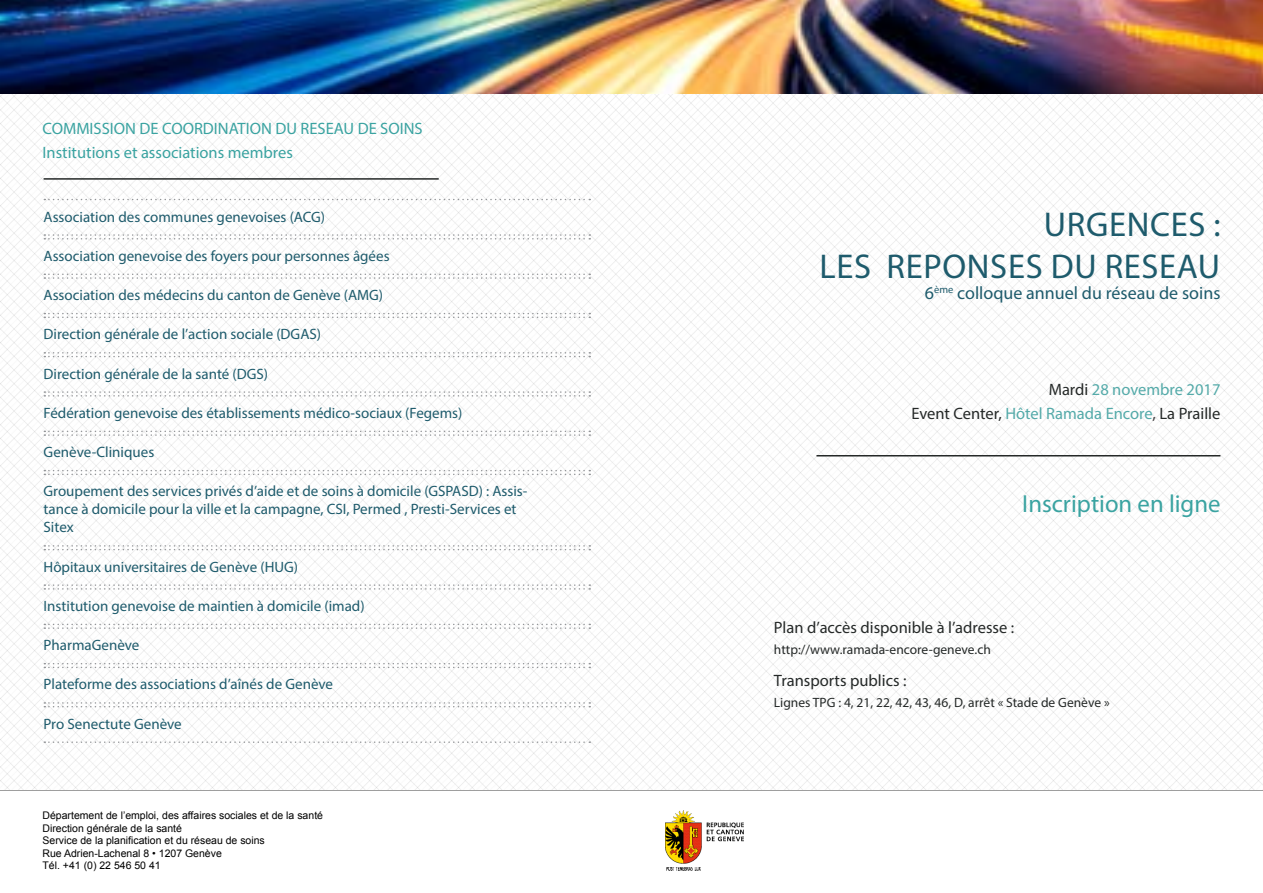
<style>
.page{position:relative;width:1263px;height:893px;background:#fff}
.page>*{position:absolute;margin:0;border:0;box-sizing:border-box;transform-origin:0 0}
.t1{font:34.5px/41.4px "Myriad Pro";letter-spacing:.02em;color:#1e5b6c;text-align:right}
.t2{font:24.75px "Myriad Pro";color:#3aa3a1}
.t3{font:18px "Myriad Pro";color:#1e5b6c}
.t4{font:16.5px/24px "Myriad Pro";color:#3aa3a1}
.t5{font:16.5px/24px "Myriad Pro";color:#54aaa9;text-align:right}
.t6{font:16.5px "Myriad Pro";color:#252928}
.t7{font:15px/18px "Myriad Pro";color:#1e5b6c}
.t8{font:13.5px "Myriad Pro";color:#252928}
.t9{font:10.5px/12.6px "Arial";color:#000}
.s1{color:#252928}
.s2{color:#414042}
</style>
<div class="page">
<hr style="left:0;top:789px;width:1263px;height:1px;background:#000">
<img style="left:0;top:94px;width:1263px;height:695px">
<svg style="left:44px;top:199px;width:546px;height:1px"></svg>
<svg style="left:44px;top:234px;width:546px;height:6px"></svg>
<svg style="left:44px;top:274px;width:546px;height:5px"></svg>
<svg style="left:44px;top:313px;width:546px;height:5px"></svg>
<svg style="left:44px;top:352px;width:546px;height:5px"></svg>
<svg style="left:44px;top:391px;width:546px;height:6px"></svg>
<svg style="left:44px;top:431px;width:546px;height:5px"></svg>
<svg style="left:44px;top:470px;width:546px;height:5px"></svg>
<svg style="left:44px;top:545px;width:546px;height:5px"></svg>
<svg style="left:44px;top:584px;width:546px;height:6px"></svg>
<svg style="left:44px;top:624px;width:546px;height:5px"></svg>
<svg style="left:44px;top:663px;width:546px;height:5px"></svg>
<svg style="left:44px;top:702px;width:546px;height:5px"></svg>
<svg style="left:44px;top:741px;width:546px;height:2px"></svg>
<img style="left:665px;top:810px;width:78px;height:60px">
<hr style="left:816px;top:455px;width:404px;height:1px;background:#252928">
<hr style="left:44px;top:178px;width:395px;height:2px;background:#252928">
<img style="left:0;top:0;width:1263px;height:94px">
<p class="t4" style="left:43px;top:117px;width:382px">COMMISSION DE COORDINATION DU RESEAU DE SOINS<br>Institutions et associations membres</p>
<p class="t7" style="left:44px;top:207px;width:283px">Association des communes genevoises (ACG)</p>
<p class="t7" style="left:44px;top:247px;width:347px">Association genevoise des foyers pour personnes âgées</p>
<p class="t7" style="left:44px;top:286px;width:341px">Association des médecins du canton de Genève (AMG)</p>
<p class="t7" style="left:44px;top:325px;width:279px">Direction générale de l’action sociale (DGAS)</p>
<p class="t7" style="left:44px;top:364px;width:226px">Direction générale de la santé (DGS)</p>
<p class="t7" style="left:44px;top:404px;width:420px">Fédération genevoise des établissements médico-sociaux (Fegems)</p>
<p class="t7" style="left:44px;top:443px;width:112px">Genève-Cliniques</p>
<p class="t7" style="left:44px;top:482px;width:485px">Groupement des services privés d’aide et de soins à domicile (GSPASD) : Assis&shy;tance à domicile pour la ville et la campagne, CSI, Permed , Presti-Services et<br>Sitex</p>
<p class="t7" style="left:44px;top:557px;width:256px">Hôpitaux universitaires de Genève (HUG)</p>
<p class="t7" style="left:44px;top:597px;width:323px">Institution genevoise de maintien à domicile (imad)</p>
<p class="t7" style="left:44px;top:636px;width:97px">PharmaGenève</p>
<p class="t7" style="left:44px;top:675px;width:291px">Plateforme des associations d’aînés de Genève</p>
<p class="t7" style="left:44px;top:714px;width:140px">Pro Senectute Genève</p>
<p class="t9" style="left:43px;top:809px;width:282px">Département de l’emploi, des affaires sociales et de la santé Direction générale de la santé<br>Service de la planification et du réseau de soins<br>Rue Adrien-Lachenal 8 • 1207 Genève<br>Tél. +41 (0) 22 546 50 41</p>
<h1 class="t1" style="left:819px;top:204px;width:402px">URGENCES :<br>LES REPONSES DU RESEAU</h1>
<p class="t3" style="left:925px;top:282px;width:297px">6<sup>ème</sup> colloque annuel du réseau de soins</p>
<p class="t5" style="left:911px;top:377px;width:311px"><span class="s1">Mardi</span> 28 novembre 2017<br><span class="s1">Event Center,</span> Hôtel Ramada Encore<span class="s2">,</span> <span class="s1">La Praille</span></p>
<h2 class="t2" style="left:1022px;top:488px;width:200px">Inscription en ligne</h2>
<p class="t6" style="left:774px;top:618px;width:242px">Plan d’accès disponible à l’adresse :</p>
<p class="t8" style="left:774px;top:641px;width:218px">http://www.ramada-encore-geneve.ch</p>
<p class="t6" style="left:774px;top:671px;width:134px">Transports publics :</p>
<p class="t8" style="left:774px;top:694px;width:337px">Lignes TPG : 4, 21, 22, 42, 43, 46, D, arrêt « Stade de Genève »</p>
</div>
